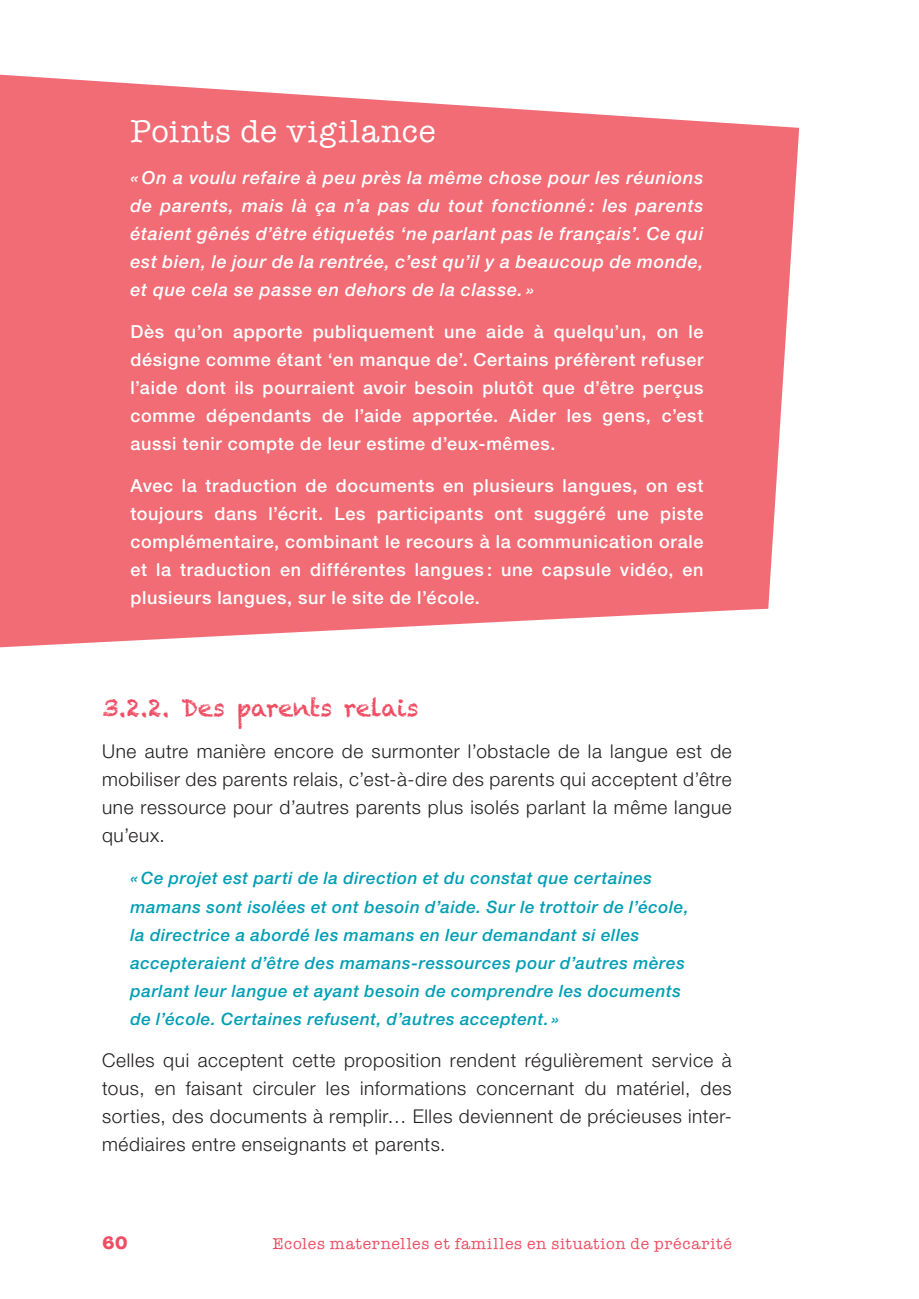
<style>
.page{position:relative;width:919px;height:1299px;background:#fff}
.page>*{position:absolute;margin:0;border:0;box-sizing:border-box;transform-origin:0 0}
.t1{font:32px "American Typewriter";letter-spacing:.035em;color:#fff}
.t2{font:24px "Chalkduster";letter-spacing:-.01em;color:#ef4d63}
.t3{font:300 19px/28px "Helvetica Neue LT Pro";letter-spacing:.035em;color:#231f20;text-align:justify}
.t4{font:700 19px "American Typewriter";color:#ef4d63}
.t5{font:500 18px/28px "Helvetica Neue LT Pro";letter-spacing:.035em;color:#fff;text-align:justify}
.t6{font:italic 500 18px/28px "Helvetica Neue LT Pro";letter-spacing:.04em;color:#fff;text-align:justify}
.t7{font:italic 500 17px/28px "Helvetica Neue LT Pro";letter-spacing:.035em;color:#009eb4}
.t8{font:16px "American Typewriter";letter-spacing:.05em;color:#ef4d63}
</style>
<div class="page">
<svg style="left:0;top:74px;width:799px;height:574px;background:#f27a82"></svg>
<h1 class="t1" style="left:130px;top:107px;width:307px">Points de vigilance</h1>
<p class="t6" style="left:130px;top:163px;width:574px">« On a voulu refaire à peu près la même chose pour les réunions de parents, mais là ça n’a pas du tout fonctionné : les parents étaient gênés d’être étiquetés ‘ne parlant pas le français’. Ce qui est bien, le jour de la rentrée, c’est qu’il y a beaucoup de monde, et que cela se passe en dehors de la classe. »</p>
<p class="t5" style="left:130px;top:317px;width:574px">Dès qu’on apporte publiquement une aide à quelqu’un, on le désigne comme étant ‘en manque de’. Certains préfèrent refuser l’aide dont ils pourraient avoir besoin plutôt que d’être perçus comme dépendants de l’aide apportée. Aider les gens, c’est aussi tenir compte de leur estime d’eux-mêmes.</p>
<p class="t5" style="left:130px;top:471px;width:574px">Avec la traduction de documents en plusieurs langues, on est toujours dans l’écrit. Les participants ont suggéré une piste complémentaire, combinant le recours à la communication orale et la traduction en différentes langues : une capsule vidéo, en plusieurs langues, sur le site de l’école.</p>
<h2 class="t2" style="left:102px;top:694px;width:318px">3.2.2. Des parents relais</h2>
<p class="t3" style="left:102px;top:737px;width:631px">Une autre manière encore de surmonter l’obstacle de la langue est de mobiliser des parents relais, c’est-à-dire des parents qui acceptent d’être une ressource pour d’autres parents plus isolés parlant la même langue qu’eux.</p>
<p class="t7" style="left:130px;top:864px;width:559px">« Ce projet est parti de la direction et du constat que certaines mamans sont isolées et ont besoin d’aide. Sur le trottoir de l’école, la directrice a abordé les mamans en leur demandant si elles accepteraient d’être des mamans-ressources pour d’autres mères parlant leur langue et ayant besoin de comprendre les documents de l’école. Certaines refusent, d’autres acceptent. »</p>
<p class="t3" style="left:102px;top:1045px;width:631px">Celles qui acceptent cette proposition rendent régulièrement service à tous, en faisant circuler les informations concernant du matériel, des sorties, des documents à remplir… Elles deviennent de précieuses inter&shy;médiaires entre enseignants et parents.</p>
<p class="t4" style="left:102px;top:1225px;width:27px">60</p>
<p class="t8" style="left:273px;top:1230px;width:460px">Ecoles maternelles et familles en situation de précarité</p>
</div>
